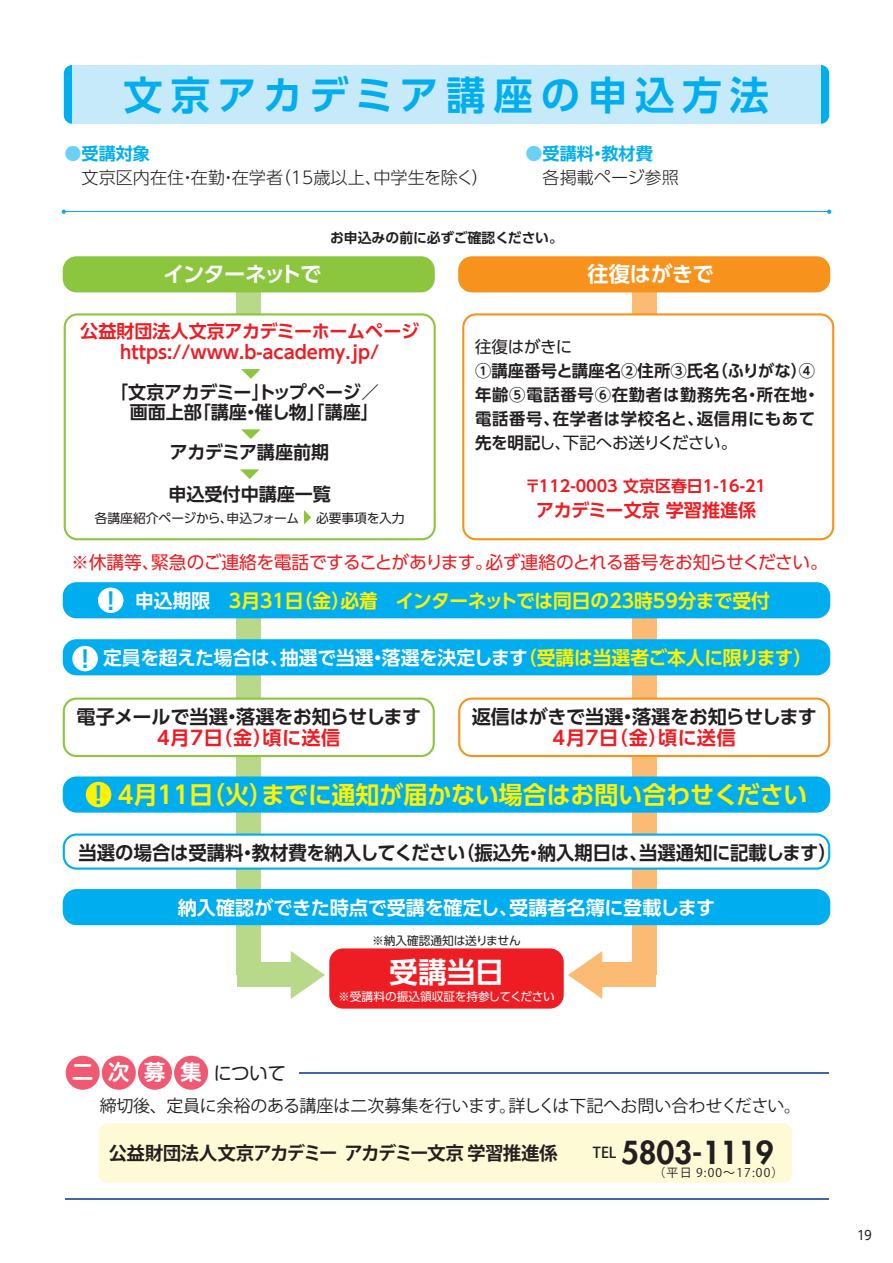
<style>
.page{position:relative;width:893px;height:1263px;background:#fff}
.page>*{position:absolute;margin:0;border:0;box-sizing:border-box;transform-origin:0 0}
.t1{font:700 39.3px "UD Shin Go Pro De";letter-spacing:.2em;color:#00aeef}
.t2{font:800 30.9px "Futura Std";color:#231f20}
.t3{font:700 28.65px "UD Shin Go Pro De";color:#fff}
.t4{font:700 24.45px "UD Shin Go Pro De";color:#fff101}
.t5{font:700 21.3px "UD Shin Go Pro De";letter-spacing:-.055em;color:#fff}
.t6{font:700 21.3px "Shin M Go Pro De";color:#fff}
.t7{font:700 21.3px "UD Shin Go Pro De";letter-spacing:-.025em;color:#fff}
.t8{font:700 19.2px "UD Shin Go Pro De";letter-spacing:-.01em;color:#fff}
.t9{font:700 19.2px/21.8px "UD Shin Go Pro De";letter-spacing:-.005em;color:#231f20;text-align:center}
.t10{font:700 19.2px "UD Shin Go Pro De";letter-spacing:-.005em;color:#231f20;scale:.96 1}
.t11{font:700 19.2px "UD Shin Go Pro De";color:#fff101}
.t12{font:700 19.2px "UD Shin Go Pro De";letter-spacing:.035em;color:#ee1d23}
.t13{font:700 18.6px "Koz Go Pro";letter-spacing:-.04em;color:#231f20}
.t14{font:700 18px/20.5px "UD Shin Go Pro De";color:#ee1d23;text-align:center}
.t15{font:700 18px/20.1px "UD Shin Go Pro De";letter-spacing:-.02em;color:#231f20;text-align:right}
.t16{font:700 18px "UD Shin Go Pro De";color:#231f20}
.t17{font:700 18px "UD Shin Go Pro De";letter-spacing:-.025em;color:#231f20}
.t18{font:17.85px "UD Shin Go Pro";letter-spacing:-.025em;color:#ee1d23}
.t19{font:300 17.1px/24.2px "UD Shin Go Pro";color:#231f20}
.t20{font:16.95px "Koz Go Pro";letter-spacing:-.01em;color:#231f20}
.t21{font:700 16.5px/24px "UD Shin Go Pro De";letter-spacing:.04em;color:#231f20}
.t22{font:700 15.9px "UD Shin Go Pro De";color:#ee1d23}
.t23{font:700 13.8px "UD Shin Go Pro De";color:#231f20}
.t24{font:12.75px "UD Shin Go Pro";color:#231f20}
.t25{font:12.75px "UD Shin Go C Osez Pr 6";color:#231f20}
.t26{font:12px "Koz Go Pr 6 N";letter-spacing:.1em;color:#231f20}
.t27{font:11.7px "UD Shin Go Pro";color:#fff}
.t28{font:11.7px "UD Shin Go Pro";color:#231f20}
.s1{font-family:"UD Shin Go Pro De";font-weight:700;color:#6bcff6}
.s2{font-family:"UD Shin Go Pro De";font-weight:700;color:#00aeef}
.s3{font-family:"UD Shin Go Pro";font-weight:400}
.s4{font-size:23.4px;color:#00aeef}
.s5{color:#fff}
.s6{color:#fff101}
.s7{color:#ee1d23}
.s8{font-family:"Shin M Go Pro";font-weight:400;font-size:18px;color:#231f20}
</style>
<div class="page">
<div style="left:237px;top:963px;width:64px;height:24px;background:#b8d989"></div>
<div style="left:237px;top:261px;width:24px;height:713px;background:#b8d989"></div>
<svg style="left:291px;top:951px;width:34px;height:48px"></svg>
<div style="left:592px;top:963px;width:64px;height:24px;background:#fcbb74"></div>
<div style="left:632px;top:261px;width:24px;height:713px;background:#fcbb74"></div>
<svg style="left:568px;top:951px;width:34px;height:48px"></svg>
<div style="left:180px;top:520px;width:580px;height:70px;background:#fff"></div>
<div style="left:72px;top:65px;width:749px;height:59px;background:#c6eafa"></div>
<hr style="left:64px;top:211px;width:765px;height:1px;background:#00aeef">
<svg style="left:62px;top:210px;width:4px;height:4px"></svg>
<svg style="left:827px;top:210px;width:4px;height:4px"></svg>
<div style="left:63px;top:256px;width:372px;height:36px;background:#8bc63e"></div>
<svg style="left:63px;top:697px;width:372px;height:60px"></svg>
<svg style="left:458px;top:697px;width:372px;height:60px"></svg>
<svg style="left:63px;top:833px;width:767px;height:37px"></svg>
<div style="left:458px;top:256px;width:372px;height:36px;background:#f7931d"></div>
<div style="left:63px;top:889px;width:767px;height:36px;background:#00aeef"></div>
<div style="left:63px;top:776px;width:767px;height:37px;background:#00aeef"></div>
<div style="left:63px;top:639px;width:767px;height:36px;background:#00aeef"></div>
<div style="left:72px;top:646px;width:26px;height:25px;background:#fff;border-radius:50%"></div>
<div style="left:63px;top:582px;width:767px;height:36px;background:#00aeef"></div>
<div style="left:98px;top:587px;width:25px;height:26px;background:#fff;border-radius:50%"></div>
<div style="left:99px;top:1123px;width:693px;height:60px;background:#fefad5;border-radius:9px"></div>
<hr style="left:66px;top:1198px;width:763px;height:2px;background:#4267a7">
<hr style="left:300px;top:1072px;width:529px;height:1px;background:#4267a7">
<div style="left:66px;top:1056px;width:34px;height:34px;background:#f05972;border-radius:50%"></div>
<div style="left:102px;top:1056px;width:34px;height:34px;background:#f05972;border-radius:50%"></div>
<div style="left:138px;top:1056px;width:34px;height:34px;background:#f05972;border-radius:50%"></div>
<div style="left:174px;top:1056px;width:34px;height:34px;background:#f05972;border-radius:50%"></div>
<svg style="left:462px;top:313px;width:372px;height:227px"></svg>
<svg style="left:64px;top:313px;width:372px;height:227px"></svg>
<svg style="left:241px;top:369px;width:20px;height:10px"></svg>
<svg style="left:241px;top:429px;width:20px;height:10px"></svg>
<svg style="left:240px;top:469px;width:19px;height:10px"></svg>
<svg style="left:304px;top:510px;width:7px;height:15px"></svg>
<div style="left:86px;top:782px;width:25px;height:25px;background:#fff101;border-radius:50%"></div>
<div style="left:330px;top:949px;width:233px;height:58px;background:#ee1d23;border-radius:13px"></div>
<div style="left:329px;top:948px;width:235px;height:61px;border:2px solid #ee1d23;border-radius:13px"></div>
<p class="t1" style="left:124px;top:64px;width:647px">文京アカデミア講座の申込方法</p>
<p class="t19" style="left:82px;top:141px;width:409px;text-indent:-17px"><span class="s1">●</span><span class="s2">受講対象<br></span>文京区内在住・在勤・在学者（15歳以上、中学生を除く）</p>
<p class="t19" style="left:543px;top:141px;width:138px;text-indent:-17px"><span class="s1">●</span><span class="s2">受講料・教材費<br></span>各掲載ページ参照</p>
<p class="t5" style="left:163px;top:257px;width:160px">インターネットで</p>
<p class="t23" style="left:330px;top:227px;width:234px">お申込みの前に必ずご確認ください。</p>
<p class="t7" style="left:587px;top:257px;width:128px">往復はがきで</p>
<p class="t14" style="left:80px;top:320px;width:340px">公益財団法人文京アカデミーホームページhttps://www.b-academy.jp/</p>
<p class="t15" style="left:110px;top:381px;width:270px">「文京アカデミー」トップページ／画面上部「講座・催し物「」講座」</p>
<p class="t17" style="left:170px;top:437px;width:161px">アカデミア講座前期</p>
<p class="t16" style="left:168px;top:479px;width:164px">申込受付中講座一覧</p>
<p class="t24" style="left:95px;top:507px;width:206px">各講座紹介ページから、申込フォーム</p>
<p class="t24" style="left:316px;top:507px;width:90px">必要事項を入力</p>
<p class="t21" style="left:475px;top:334px;width:346px"><span class="s3">往復はがきに<br></span>①講座番号と講座名②住所③氏名（ふりがな）④年齢⑤電話番号⑥在勤者は勤務先名・所在地・電話番号、在学者は学校名と、返信用にもあて先を明記<span class="s3">し、下記へお送りください。</span></p>
<p class="t22" style="left:525px;top:473px;width:243px">〒112-0003 文京区春日1-16-21</p>
<p class="t14" style="left:536px;top:499px;width:221px">アカデミー文京 学習推進係</p>
<p class="t18" style="left:71px;top:548px;width:758px">※休講等、緊急のご連絡を電話ですることがあります。必ず連絡のとれる番号をお知らせください。</p>
<p class="t11" style="left:99px;top:585px;width:672px"><span class="s4">！</span> <span class="s5">申込期限　</span>3月31日（金）必着　インターネットでは同日の23時59分まで受付</p>
<p class="t8" style="left:73px;top:642px;width:740px"><span class="s4">！</span>定員を超えた場合は、抽選で当選・落選を決定します<span class="s6">（受講は当選者ご本人に限ります）</span></p>
<p class="t9" style="left:77px;top:705px;width:346px">電子メールで当選・落選をお知らせします<br><span class="s7">4月7日（金）頃に送信</span></p>
<p class="t9" style="left:472px;top:705px;width:347px">返信はがきで当選・落選をお知らせします</p>
<p class="t12" style="left:553px;top:722px;width:185px">4月7日（金）頃に送信</p>
<p class="t4" style="left:87px;top:775px;width:722px"><span class="s4">！</span> 4月11日（火）までに通知が届かない場合はお問い合わせください</p>
<p class="t10" style="left:78px;top:837px;width:792px">当選の場合は受講料・教材費を納入してください（振込先・納入期日は、当選通知に記載します）</p>
<p class="t8" style="left:178px;top:892px;width:539px">納入確認ができた時点で受講を確定し、受講者名簿に登載します</p>
<p class="t28" style="left:372px;top:931px;width:150px">※納入確認通知は送りません</p>
<p class="t6" style="left:72px;top:1055px;width:215px">二次募集<span class="s8">について</span></p>
<p class="t3" style="left:389px;top:949px;width:116px">受講当日</p>
<p class="t27" style="left:338px;top:987px;width:218px">※受講料の振込領収証を持参してください</p>
<p class="t20" style="left:100px;top:1095px;width:703px">締切後、定員に余裕のある講座は二次募集を行います。詳しくは下記へお問い合わせください。</p>
<p class="t13" style="left:109px;top:1141px;width:451px">公益財団法人文京アカデミー アカデミー文京 学習推進係</p>
<p class="t2" style="left:593px;top:1133px;width:182px"><sup>TEL　</sup>5803-1119</p>
<p class="t26" style="left:653px;top:1166px;width:132px">（平日 9:00～17:00）</p>
<p class="t25" style="left:857px;top:1225px;width:16px">19</p>
</div>
